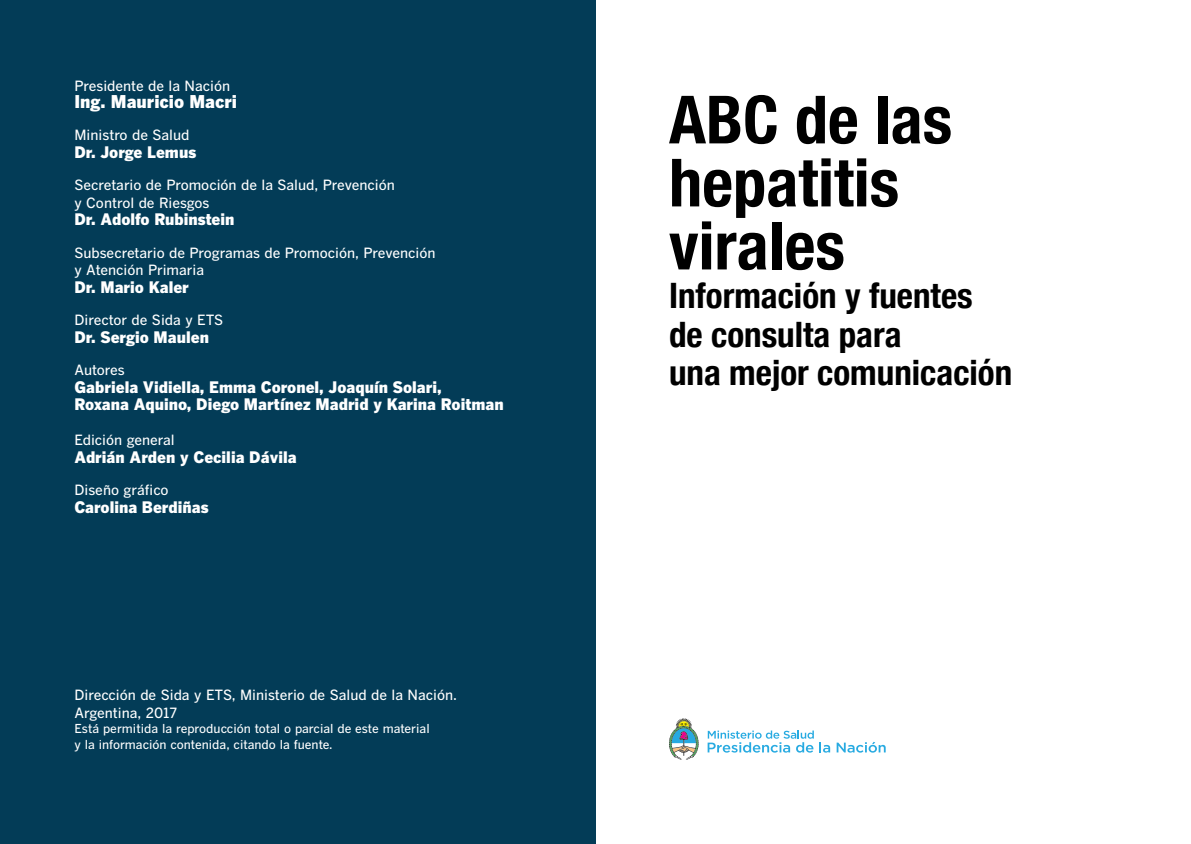
<style>
.page{position:relative;width:1191px;height:844px;background:#fff}
.page>*{position:absolute;margin:0;border:0;box-sizing:border-box;transform-origin:0 0}
.t1{font:700 condensed 66.5px/63px "Helvetica Neue";color:#000}
.t2{font:700 condensed 35px/38.5px "Helvetica Neue";color:#000}
.t3{font:900 17.5px "Benton Gothic";color:#fff}
.t4{font:900 15.75px/17.5px "Benton Gothic";color:#fff}
.t5{font:500 14px/17.5px "Benton Gothic";color:#fff}
.t6{font:500 12.25px/15.8px "Benton Gothic";color:#fff}
</style>
<div class="page">
<div style="left:0;top:0;width:595px;height:843px;background:#033c57"></div>
<svg style="left:707px;top:730px;width:123px;height:22px"></svg>
<svg style="left:836px;top:741px;width:49px;height:11px"></svg>
<svg style="left:669px;top:718px;width:29px;height:41px"></svg>
<p class="t5" style="left:74px;top:76px;width:157px">Presidente de la Nación</p>
<p class="t3" style="left:74px;top:91px;width:164px">Ing. Mauricio Macri</p>
<p class="t5" style="left:74px;top:126px;width:117px">Ministro de Salud</p>
<p class="t4" style="left:74px;top:143px;width:123px">Dr. Jorge Lemus</p>
<p class="t5" style="left:74px;top:176px;width:322px">Secretario de Promoción de la Salud, Prevención y Control de Riesgos</p>
<p class="t4" style="left:74px;top:210px;width:162px">Dr. Adolfo Rubinstein</p>
<p class="t5" style="left:74px;top:244px;width:363px">Subsecretario de Programas de Promoción, Prevención y Atención Primaria</p>
<p class="t4" style="left:74px;top:278px;width:116px">Dr. Mario Kaler</p>
<p class="t5" style="left:74px;top:311px;width:150px">Director de Sida y ETS</p>
<p class="t4" style="left:74px;top:328px;width:136px">Dr. Sergio Maulen</p>
<p class="t5" style="left:74px;top:361px;width:52px">Autores</p>
<p class="t4" style="left:74px;top:377px;width:431px">Gabriela Vidiella, Emma Coronel, Joaquín Solari,<br>Roxana Aquino, Diego Martínez Madrid y Karina Roitman</p>
<p class="t5" style="left:74px;top:431px;width:102px">Edición general</p>
<p class="t4" style="left:74px;top:447px;width:224px">Adrián Arden y Cecilia Dávila</p>
<p class="t5" style="left:74px;top:481px;width:96px">Diseño gráfico</p>
<p class="t4" style="left:74px;top:497px;width:136px">Carolina Berdiñas</p>
<p class="t5" style="left:74px;top:685px;width:384px">Dirección de Sida y ETS, Ministerio de Salud de la Nación.<br>Argentina, 2017</p>
<p class="t6" style="left:74px;top:720px;width:357px">Está permitida la reproducción total o parcial de este material y la información contenida, citando la fuente.</p>
<h1 class="t1" style="left:669px;top:84px;width:285px">ABC de las hepatitis virales</h1>
<h2 class="t2" style="left:669px;top:274px;width:345px">Información y fuentes de consulta para<br>una mejor comunicación</h2>
</div>
